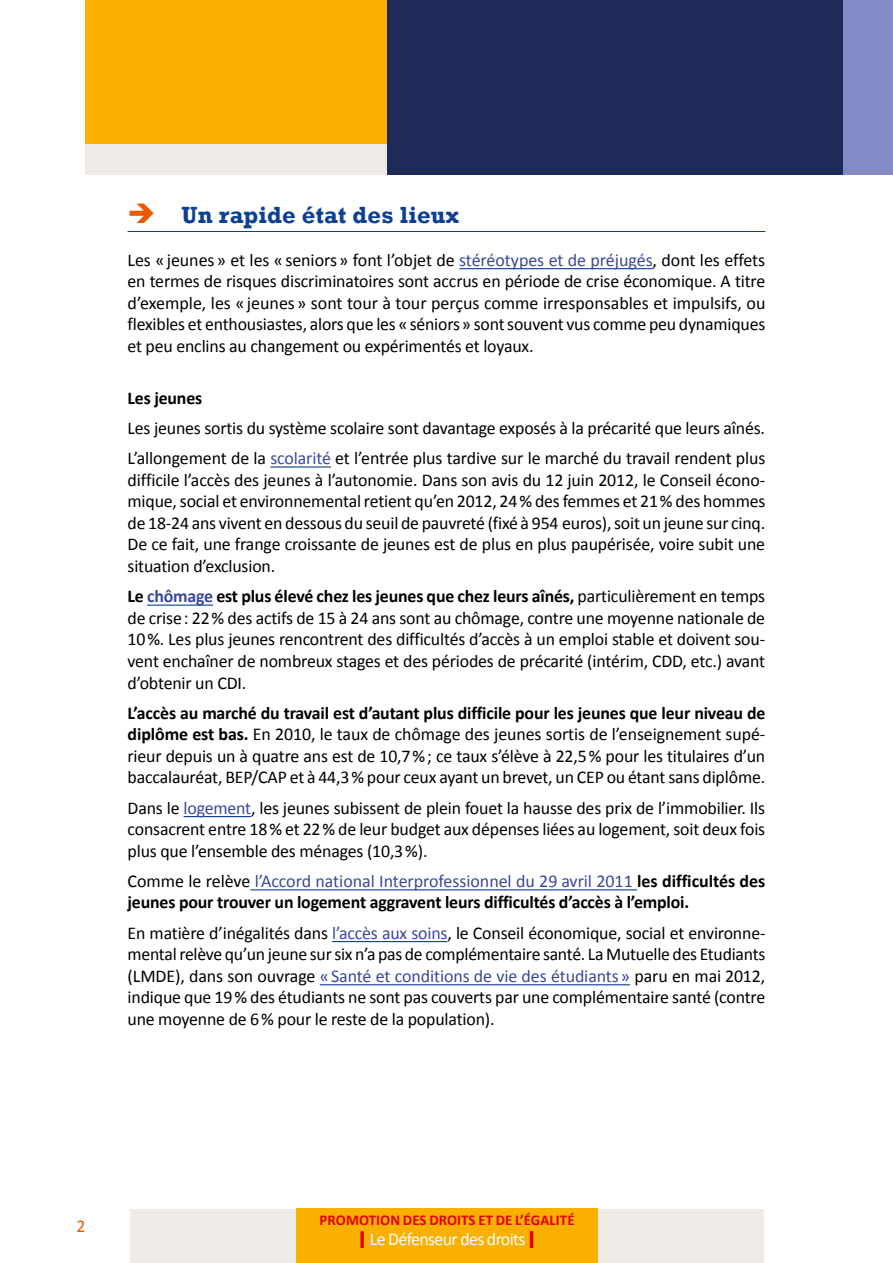
<style>
.page{position:relative;width:893px;height:1263px;background:#fff}
.page>*{position:absolute;margin:0;border:0;box-sizing:border-box;transform-origin:0 0}
.t1{font:700 24px "Rockwell";letter-spacing:.01em;color:#0f3f93}
.t2{font:18px/21.6px "Calibri";letter-spacing:-.01em;color:#000;text-align:justify}
.t3{font:700 18px/21.6px "Calibri";letter-spacing:-.01em;color:#000}
.t4{font:18px "Calibri";letter-spacing:-.035em;color:#fff}
.t5{font:18px "Calibri";color:#ea5901}
.t6{font:700 15px "Calibri";letter-spacing:.005em;color:#e3000b}
.s1{color:#ea5901}
.s2{color:#3b4798}
.s3{font-weight:700}
.s4{font-weight:700;color:#3b4798}
.s5{font-weight:400}
.s6{font-weight:400;color:#3b4798}
.s7{font-weight:700;font-size:27px;color:#e3000b}
</style>
<div class="page">
<div style="left:130px;top:1209px;width:633px;height:54px;background:#eeeae5"></div>
<div style="left:667px;top:0;width:226px;height:174px;background:#838bc4"></div>
<div style="left:85px;top:0;width:302px;height:174px;background:#eeeae5"></div>
<div style="left:85px;top:0;width:302px;height:143px;background:#f9b000"></div>
<div style="left:387px;top:0;width:455px;height:174px;background:#1e2b58"></div>
<div style="left:297px;top:1209px;width:301px;height:54px;background:#f9b000"></div>
<hr style="left:128px;top:231px;width:637px;height:1px;background:#0f3f93">
<hr style="left:459px;top:268px;width:194px;height:1px;background:#0f3f93">
<hr style="left:270px;top:466px;width:61px;height:2px;background:#0f3f93">
<hr style="left:147px;top:604px;width:66px;height:2px;background:#0f3f93">
<hr style="left:184px;top:816px;width:67px;height:1px;background:#0f3f93">
<hr style="left:250px;top:889px;width:387px;height:1px;background:#0f3f93">
<hr style="left:332px;top:941px;width:115px;height:1px;background:#0f3f93">
<hr style="left:320px;top:984px;width:310px;height:1px;background:#0f3f93">
<h1 class="t1" style="left:128px;top:200px;width:333px"><span class="s1">➔</span> Un rapide état des lieux</h1>
<p class="t2" style="left:128px;top:248px;width:639px">Les «jeunes» et les «seniors» font l’objet de <span class="s2">stéréotypes et de préjugés</span>, dont les effets en termes de risques discriminatoires sont accrus en période de crise économique. A titre d’exemple, les «jeunes» sont tour à tour perçus comme irresponsables et impulsifs, ou flexibles et enthousiastes, alors que les «séniors» sont souvent vus comme peu dynamiques et peu enclins au changement ou expérimentés et loyaux.</p>
<p class="t3" style="left:128px;top:386px;width:76px">Les jeunes</p>
<p class="t2" style="left:128px;top:412px;width:639px;line-height:30.2px">Les jeunes sortis du système scolaire sont davantage exposés à la précarité que leurs aînés.<br>L’allongement de la <span class="s2">scolarité</span> et l’entrée plus tardive sur le marché du travail rendent plus</p>
<p class="t2" style="left:128px;top:468px;width:639px">difficile l’accès des jeunes à l’autonomie. Dans son avis du 12 juin 2012, le Conseil écono&shy;mique, social et environnemental retient qu’en 2012, 24% des femmes et 21% des hommes de 18-24 ans vivent en dessous du seuil de pauvreté (fixé à 954 euros), soit un jeune sur cinq.<br>De ce fait, une frange croissante de jeunes est de plus en plus paupérisée, voire subit une situation d’exclusion.</p>
<p class="t2" style="left:128px;top:584px;width:639px"><span class="s3">Le</span> <span class="s4">chômage</span> <span class="s3">est plus élevé chez les jeunes que chez leurs aînés,</span> particulièrement en temps de crise: 22% des actifs de 15 à 24 ans sont au chômage, contre une moyenne nationale de 10%. Les plus jeunes rencontrent des difficultés d’accès à un emploi stable et doivent sou&shy;vent enchaîner de nombreux stages et des périodes de précarité (intérim, CDD, etc.) avant d’obtenir un CDI.</p>
<p class="t2" style="left:128px;top:701px;width:639px"><span class="s3">L’accès au marché du travail est d’autant plus difficile pour les jeunes que leur niveau de diplôme est bas.</span> En 2010, le taux de chômage des jeunes sortis de l’enseignement supé&shy;rieur depuis un à quatre ans est de 10,7%; ce taux s’élève à 22,5% pour les titulaires d’un baccalauréat, BEP/CAP et à 44,3% pour ceux ayant un brevet, un CEP ou étant sans diplôme.</p>
<p class="t2" style="left:128px;top:796px;width:639px">Dans le <span class="s2">logement</span>, les jeunes subissent de plein fouet la hausse des prix de l’immobilier. Ils consacrent entre 18% et 22% de leur budget aux dépenses liées au logement, soit deux fois plus que l’ensemble des ménages (10,3%).</p>
<p class="t3" style="left:128px;top:869px;width:639px"><span class="s5">Comme le relève</span> <span class="s6">l’Accord national Interprofessionnel du 29 avril 2011</span> les difficultés des jeunes pour trouver un logement aggravent leurs difficultés d’accès à l’emploi.</p>
<p class="t2" style="left:128px;top:921px;width:639px">En matière d’inégalités dans <span class="s2">l’accès aux soins</span>, le Conseil économique, social et environne&shy;mental relève qu’un jeune sur six n’a pas de complémentaire santé. La Mutuelle des Etudiants (LMDE), dans son ouvrage <span class="s2">«Santé et conditions de vie des étudiants»</span> paru en mai 2012, indique que 19% des étudiants ne sont pas couverts par une complémentaire santé (contre une moyenne de 6% pour le reste de la population).</p>
<p class="t5" style="left:76px;top:1215px;width:11px">2</p>
<p class="t6" style="left:320px;top:1211px;width:256px">PRomotion des droits et de l’égalité</p>
<p class="t4" style="left:359px;top:1227px;width:174px"><span class="s7">I</span> Le Défenseur des droits <span class="s7">I</span></p>
</div>
